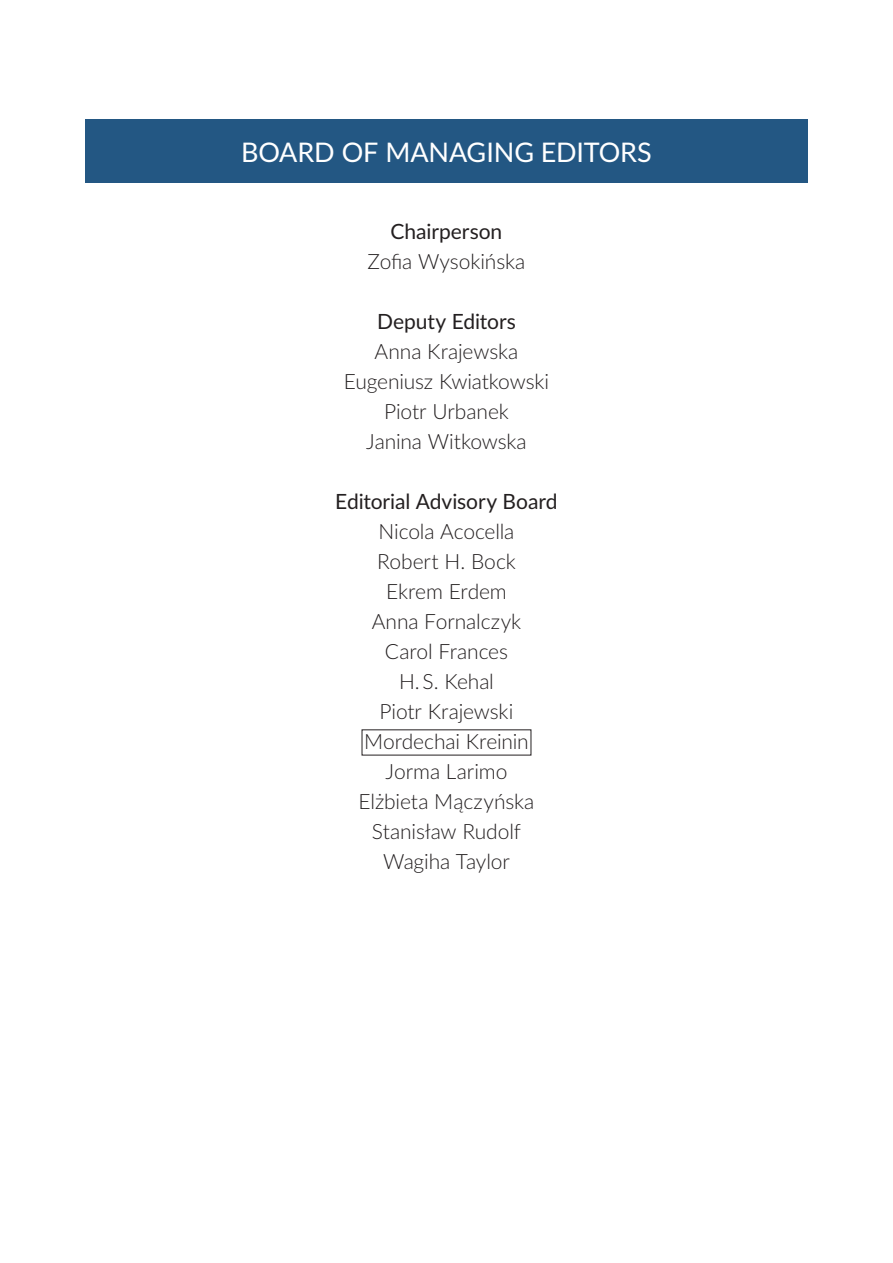
<style>
.page{position:relative;width:893px;height:1263px;background:#fff}
.page>*{position:absolute;margin:0;border:0;box-sizing:border-box;transform-origin:0 0}
.Stopka{font:27px "Lato";letter-spacing:-.005em;color:#fff}
.t1{font:300 21px "Lato";letter-spacing:-.01em;color:#231f20}
.t2{font:21px "Lato";letter-spacing:-.005em;color:#231f20}
</style>
<div class="page">
<div style="left:85px;top:119px;width:723px;height:64px;background:#235783"></div>
<p class="Stopka" style="left:241px;top:133px;width:412px">BOARD OF MANAGING EDITORS</p>
<p class="t2" style="left:391px;top:216px;width:113px">Chairperson</p>
<p class="t1" style="left:368px;top:247px;width:159px">Zofia Wysokińska</p>
<p class="t2" style="left:377px;top:306px;width:140px">Deputy Editors</p>
<p class="t1" style="left:375px;top:337px;width:145px">Anna Krajewska</p>
<p class="t1" style="left:344px;top:367px;width:207px">Eugeniusz Kwiatkowski</p>
<p class="t1" style="left:384px;top:397px;width:126px">Piotr Urbanek</p>
<p class="t1" style="left:366px;top:427px;width:162px">Janina Witkowska</p>
<p class="t2" style="left:335px;top:486px;width:224px">Editorial Advisory Board</p>
<p class="t1" style="left:379px;top:517px;width:137px">Nicola Acocella</p>
<p class="t1" style="left:377px;top:547px;width:140px">Robert H. Bock</p>
<p class="t1" style="left:386px;top:577px;width:122px">Ekrem Erdem</p>
<p class="t1" style="left:372px;top:607px;width:151px">Anna Fornalczyk</p>
<p class="t1" style="left:385px;top:637px;width:125px">Carol Frances</p>
<p class="t1" style="left:399px;top:667px;width:96px">H. S. Kehal</p>
<p class="t1" style="left:380px;top:697px;width:135px">Piotr Krajewski</p>
<p class="t1" style="left:364px;top:727px;width:166px">Mordechai Kreinin</p>
<p class="t1" style="left:386px;top:757px;width:123px">Jorma Larimo</p>
<p class="t1" style="left:359px;top:787px;width:177px">Elżbieta Mączyńska</p>
<p class="t1" style="left:372px;top:817px;width:151px">Stanisław Rudolf</p>
<p class="t1" style="left:383px;top:847px;width:128px">Wagiha Taylor</p>
</div>
